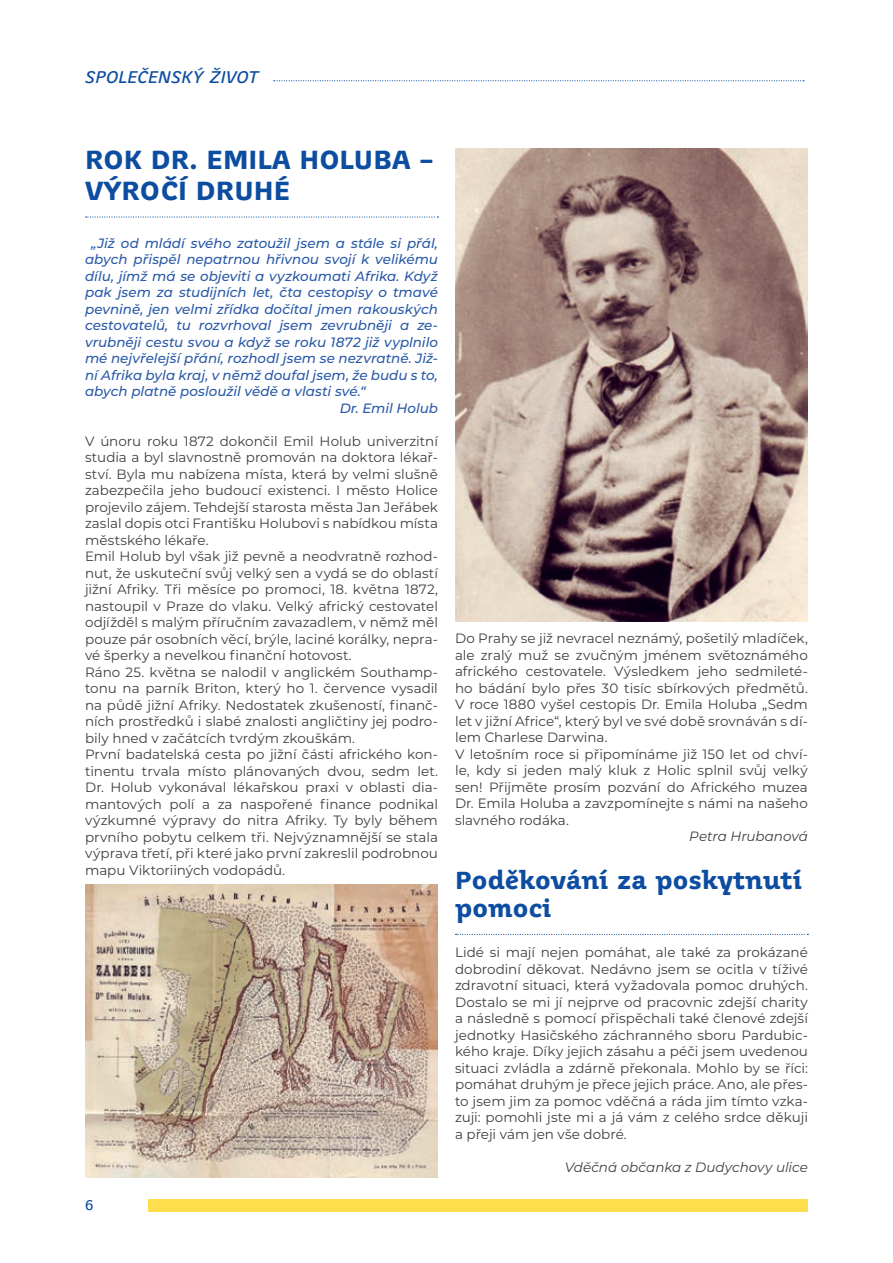
<style>
.page{position:relative;width:893px;height:1263px;background:#fff}
.page>*{position:absolute;margin:0;border:0;box-sizing:border-box;transform-origin:0 0}
.t1{font:700 25.5px/30.6px "Juvenis Text";color:#0d4da1}
.t2{font:700 24px/28.8px "Juvenis Text";color:#0d4da1}
.t3{font:italic 16.5px "Juvenis Text";letter-spacing:.005em;color:#0d4da1}
.t4{font:13.5px/16.5px "Montserrat";color:#3e3e3f}
.t5{font:italic 500 13.5px "Montserrat";color:#2959a8}
.t6{font:italic 13.5px "Montserrat";letter-spacing:-.005em;color:#3e3e3f}
.t7{font:13.5px "Juvenis Text";color:#0d4da1}
</style>
<div class="page">
<div style="left:149px;top:1199px;width:659px;height:13px;background:#ffde4e"></div>
<svg style="left:274px;top:80px;width:530px;height:1px"></svg>
<svg style="left:86px;top:216px;width:352px;height:2px"></svg>
<img style="left:455px;top:149px;width:353px;height:473px">
<img style="left:85px;top:884px;width:353px;height:294px">
<svg style="left:456px;top:934px;width:352px;height:1px"></svg>
<p class="t3" style="left:85px;top:66px;width:175px">SPOLEČENSKÝ ŽIVOT</p>
<h1 class="t1" style="left:85px;top:145px;width:350px">ROK DR. EMILA HOLUBA –<br>VÝROČÍ DRUHÉ</h1>
<p class="t5" style="left:91px;top:233px;width:348px">„Již od mládí svého zatoužil jsem a stále si přál,</p>
<p class="t5" style="left:85px;top:250px;width:354px">abych přispěl nepatrnou hřivnou svojí k velikému</p>
<p class="t5" style="left:85px;top:266px;width:354px">dílu, jímž má se objeviti a vyzkoumati Afrika. Když</p>
<p class="t5" style="left:85px;top:283px;width:354px">pak jsem za studijních let, čta cestopisy o tmavé</p>
<p class="t5" style="left:85px;top:299px;width:354px">pevnině, jen velmi zřídka dočítal jmen rakouských</p>
<p class="t5" style="left:85px;top:316px;width:354px">cestovatelů, tu rozvrhoval jsem zevrubněji a ze-</p>
<p class="t5" style="left:85px;top:332px;width:354px">vrubněji cestu svou a když se roku 1872 již vyplnilo</p>
<p class="t5" style="left:85px;top:349px;width:354px">mé nejvřelejší přání, rozhodl jsem se nezvratně. Již-</p>
<p class="t5" style="left:85px;top:365px;width:354px">ní Afrika byla kraj, v němž doufal jsem, že budu s to,</p>
<p class="t5" style="left:85px;top:382px;width:282px">abych platně posloužil vědě a vlasti své.“</p>
<p class="t5" style="left:340px;top:398px;width:100px">Dr. Emil Holub</p>
<p class="t4" style="left:85px;top:432px;width:354px">V únoru roku 1872 dokončil Emil Holub univerzitní studia a byl slavnostně promován na doktora lékař&shy;ství. Byla mu nabízena místa, která by velmi slušně zabezpečila jeho budoucí existenci. I město Holice projevilo zájem. Tehdejší starosta města Jan Jeřábek zaslal dopis otci Františku Holubovi s nabídkou místa městského lékaře.<br>Emil Holub byl však již pevně a neodvratně rozhod&shy;nut, že uskuteční svůj velký sen a vydá se do oblastí jižní Afriky. Tři měsíce po promoci, 18. května 1872, nastoupil v Praze do vlaku. Velký africký cestovatel odjížděl s malým příručním zavazadlem, v němž měl pouze pár osobních věcí, brýle, laciné korálky, nepra&shy;vé šperky a nevelkou finanční hotovost.<br>Ráno 25. května se nalodil v anglickém Southamp&shy;tonu na parník Briton, který ho 1. července vysadil na půdě jižní Afriky. Nedostatek zkušeností, finanč&shy;ních prostředků i slabé znalosti angličtiny jej podro&shy;bily hned v začátcích tvrdým zkouškám.<br>První badatelská cesta po jižní části afrického kon&shy;tinentu trvala místo plánovaných dvou, sedm let.<br>Dr. Holub vykonával lékařskou praxi v oblasti dia&shy;mantových polí a za naspořené finance podnikal výzkumné výpravy do nitra Afriky. Ty byly během prvního pobytu celkem tři. Nejvýznamnější se stala výprava třetí, při které jako první zakreslil podrobnou mapu Viktoriiných vodopádů.</p>
<p class="t7" style="left:85px;top:1197px;width:10px">6</p>
<p class="t4" style="left:455px;top:630px;width:354px">Do Prahy se již nevracel neznámý, pošetilý mladíček, ale zralý muž se zvučným jménem světoznámého afrického cestovatele. Výsledkem jeho sedmileté&shy;ho bádání bylo přes 30 tisíc sbírkových předmětů.<br>V roce 1880 vyšel cestopis Dr. Emila Holuba „Sedm let v jižní Africe“, který byl ve své době srovnáván s dí&shy;lem Charlese Darwina.<br>V letošním roce si připomínáme již 150 let od chví&shy;le, kdy si jeden malý kluk z Holic splnil svůj velký sen! Přijměte prosím pozvání do Afrického muzea Dr. Emila Holuba a zavzpomínejte s námi na našeho slavného rodáka.</p>
<p class="t6" style="left:689px;top:827px;width:120px">Petra Hrubanová</p>
<h2 class="t2" style="left:455px;top:866px;width:348px">Poděkování za poskytnutí pomoci</h2>
<p class="t4" style="left:455px;top:943px;width:354px;text-align:justify">Lidé si mají nejen pomáhat, ale také za prokázané dobrodiní děkovat. Nedávno jsem se ocitla v tíživé zdravotní situaci, která vyžadovala pomoc druhých.<br>Dostalo se mi jí nejprve od pracovnic zdejší charity a následně s pomocí přispěchali také členové zdejší jednotky Hasičského záchranného sboru Pardubic&shy;kého kraje. Díky jejich zásahu a péči jsem uvedenou situaci zvládla a zdárně překonala. Mohlo by se říci: pomáhat druhým je přece jejich práce. Ano, ale přes&shy;to jsem jim za pomoc vděčná a ráda jim tímto vzka&shy;zuji: pomohli jste mi a já vám z celého srdce děkuji a přeji vám jen vše dobré.</p>
<p class="t6" style="left:565px;top:1157px;width:245px">Vděčná občanka z Dudychovy ulice</p>
</div>
